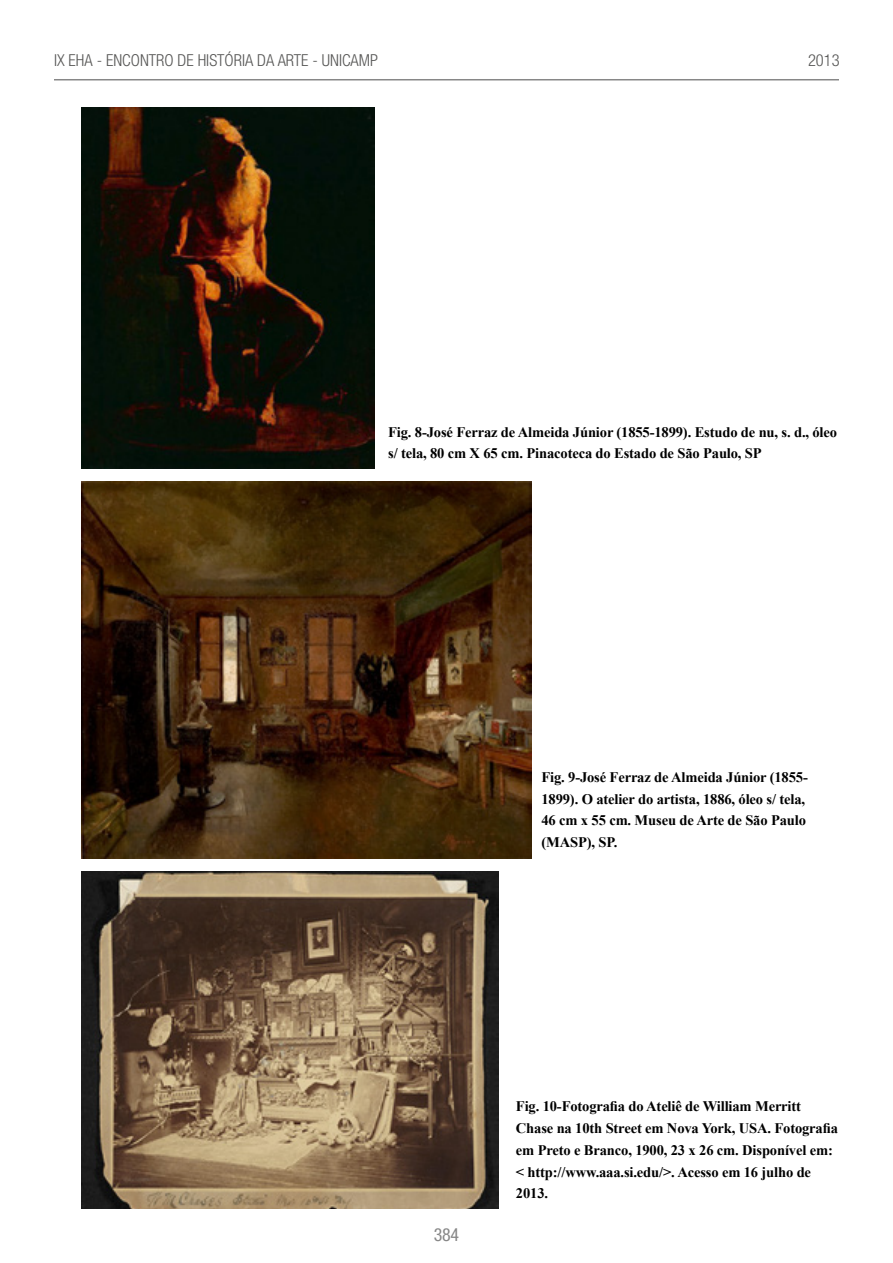
<style>
.page{position:relative;width:893px;height:1263px;background:#fff}
.page>*{position:absolute;margin:0;border:0;box-sizing:border-box;transform-origin:0 0}
.t1{font:condensed 18px "Helvetica Neue LT Std";color:#878787}
.t2{font:300 condensed 16.5px "Helvetica Neue LT Std";color:#575756}
.t3{font:700 14.55px/21.8px "Times New Roman";letter-spacing:-.01em;color:#000}
</style>
<div class="page">
<hr style="left:54px;top:79px;width:785px;height:1px;background:#878787">
<img style="left:81px;top:481px;width:450px;height:378px">
<img style="left:81px;top:872px;width:417px;height:337px">
<img style="left:81px;top:108px;width:294px;height:360px">
<p class="t2" style="left:54px;top:50px;width:326px">IX EHA - ENCONTRO DE HISTÓRIA DA ARTE - UNICAMP</p>
<p class="t2" style="left:808px;top:50px;width:33px">2013</p>
<p class="t3" style="left:388px;top:420px;width:450px">Fig. 8-José Ferraz de Almeida Júnior (1855-1899). Estudo de nu, s. d., óleo s/ tela, 80 cm X 65 cm. Pinacoteca do Estado de São Paulo, SP</p>
<p class="t3" style="left:541px;top:766px;width:268px">Fig. 9-José Ferraz de Almeida Júnior (1855- 1899). O atelier do artista, 1886, óleo s/ tela, 46 cm x 55 cm. Museu de Arte de São Paulo (MASP), SP.</p>
<p class="t1" style="left:434px;top:1224px;width:27px">384</p>
<p class="t3" style="left:516px;top:1095px;width:323px">Fig. 10-Fotografia do Ateliê de William Merritt Chase na 10th Street em Nova York, USA. Fotografia em Preto e Branco, 1900, 23 x 26 cm. Disponível em: &lt; http://www.aaa.si.edu/&gt;. Acesso em 16 julho de 2013.</p>
</div>
